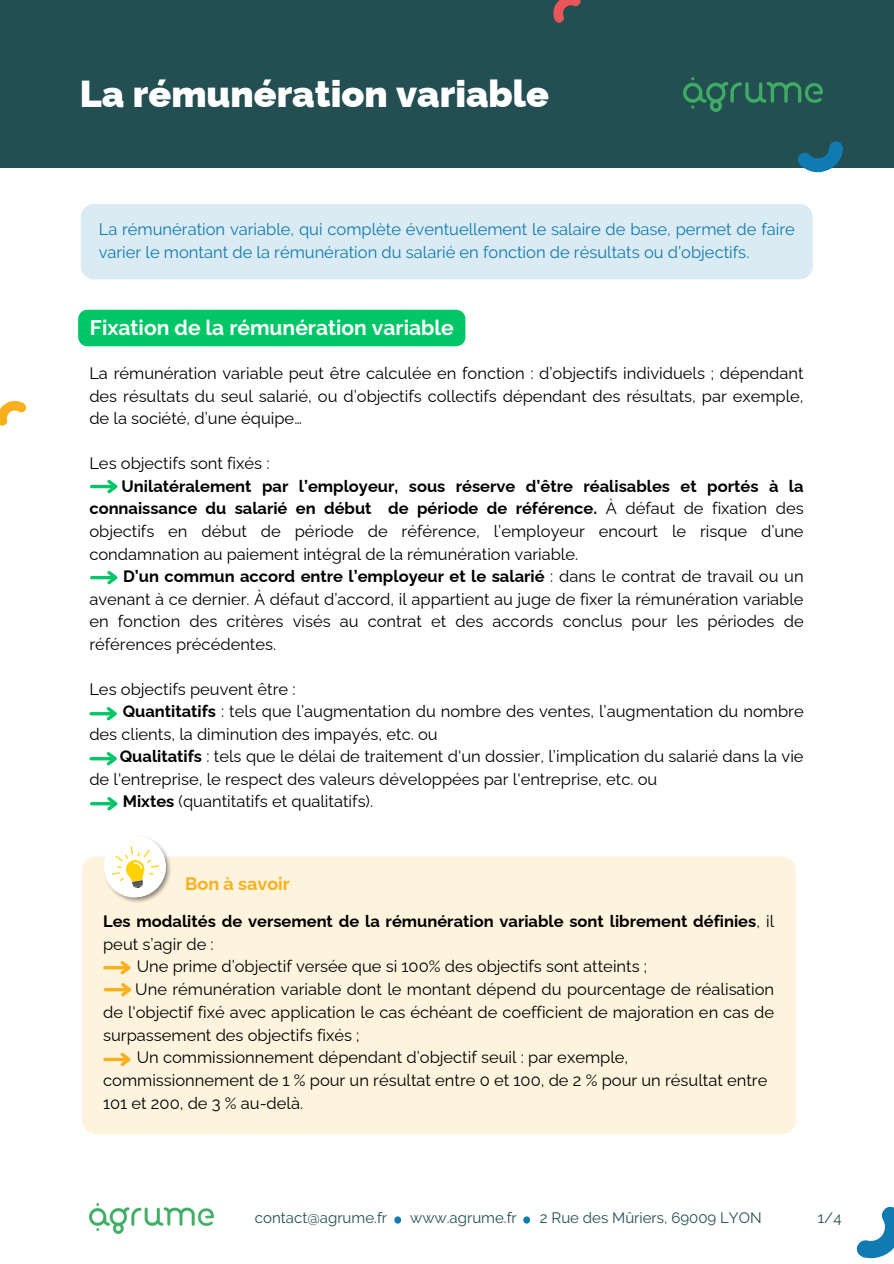
<style>
.page{position:relative;width:894px;height:1264px;background:#fff}
.page>*{position:absolute;margin:0;border:0;box-sizing:border-box;transform-origin:0 0}
.t1{font:900 37.5px "Raleway";color:#fff}
.t2{font:700 21px "Raleway";color:#fff}
.t3{font:700 18px "Raleway";color:#f9b01d}
.t4{font:16.5px/22.5px "Raleway";color:#000;text-align:justify}
.t5{font:700 16.5px "Raleway";color:#000}
.t6{font:16.5px/22.5px "Raleway";color:#107bb2}
.t7{font:15px "Raleway";color:#234f52}
.s1{font-weight:400}
.s2{font-weight:700}
</style>
<div class="page">
<img style="left:89px;top:1203px;width:124px;height:30px">
<svg style="left:0;top:401px;width:27px;height:25px"></svg>
<div style="left:394px;top:1216px;width:7px;height:7px;background:#107bb2;border-radius:50%"></div>
<div style="left:523px;top:1216px;width:7px;height:7px;background:#107bb2;border-radius:50%"></div>
<svg style="left:856px;top:1206px;width:37px;height:53px"></svg>
<div style="left:0;top:0;width:893px;height:167px;background:#234f52"></div>
<svg style="left:553px;top:0;width:28px;height:23px"></svg>
<img style="left:683px;top:78px;width:138px;height:33px">
<svg style="left:796px;top:141px;width:46px;height:32px"></svg>
<div style="left:82px;top:856px;width:713px;height:277px;background:#fef3dd;border-radius:13px"></div>
<img style="left:98px;top:856px;width:80px;height:47px">
<svg style="left:101px;top:837px;width:67px;height:62px"></svg>
<div style="left:78px;top:310px;width:387px;height:36px;background:#00c667;border-radius:9px"></div>
<div style="left:81px;top:204px;width:731px;height:75px;background:#dbebf3;border-radius:14px"></div>
<hr style="left:92px;top:485px;width:23px;height:3px;background:#00c667">
<svg style="left:104px;top:479px;width:14px;height:15px"></svg>
<hr style="left:92px;top:576px;width:23px;height:3px;background:#00c667">
<svg style="left:104px;top:571px;width:14px;height:14px"></svg>
<hr style="left:91px;top:712px;width:23px;height:3px;background:#00c667">
<svg style="left:104px;top:707px;width:13px;height:14px"></svg>
<hr style="left:91px;top:757px;width:23px;height:3px;background:#00c667">
<svg style="left:104px;top:752px;width:13px;height:14px"></svg>
<hr style="left:92px;top:802px;width:23px;height:3px;background:#00c667">
<svg style="left:104px;top:797px;width:14px;height:14px"></svg>
<hr style="left:105px;top:988px;width:24px;height:3px;background:#f9b01d">
<svg style="left:105px;top:1057px;width:12px;height:4px"></svg>
<svg style="left:117px;top:1052px;width:14px;height:15px"></svg>
<hr style="left:105px;top:966px;width:23px;height:3px;background:#f9b01d">
<svg style="left:117px;top:961px;width:15px;height:36px"></svg>
<p class="t1" style="left:80px;top:71px;width:470px">La rémunération variable</p>
<p class="t6" style="left:99px;top:218px;width:697px">La rémunération variable, qui complète éventuellement le salaire de base, permet de faire varier le montant de la rémunération du salarié en fonction de résultats ou d’objectifs.</p>
<p class="t2" style="left:90px;top:315px;width:365px">Fixation de la rémunération variable</p>
<h2 class="t4" style="left:89px;top:362px;width:715px">La rémunération variable peut être calculée en fonction : d’objectifs individuels ; dépendant des résultats du seul salarié, ou d’objectifs collectifs dépendant des résultats, par exemple, de la société, d’une équipe…</h2>
<h4 class="t4" style="left:89px;top:452px;width:182px">Les objectifs sont fixés :</h4>
<h4 class="t5" style="left:121px;top:476px;width:683px">Unilatéralement par l’employeur, sous réserve d’être réalisables et portés à la</h4>
<h4 class="t5" style="left:89px;top:499px;width:715px">connaissance du salarié en début de période de référence. <span class="s1">À défaut de fixation des</span></h4>
<h4 class="t4" style="left:89px;top:520px;width:715px">objectifs en début de période de référence, l’employeur encourt le risque d’une</h4>
<h4 class="t4" style="left:89px;top:542px;width:490px">condamnation au paiement intégral de la rémunération variable.</h4>
<h4 class="t5" style="left:123px;top:566px;width:681px">D’un commun accord entre l’employeur et le salarié <span class="s1">: dans le contrat de travail ou un</span></h4>
<h4 class="t4" style="left:89px;top:587px;width:715px">avenant à ce dernier. À défaut d’accord, il appartient au juge de fixer la rémunération variable</h4>
<h4 class="t4" style="left:89px;top:610px;width:715px">en fonction des critères visés au contrat et des accords conclus pour les périodes de</h4>
<h4 class="t4" style="left:89px;top:632px;width:188px">références précédentes.</h4>
<h4 class="t4" style="left:89px;top:677px;width:208px">Les objectifs peuvent être :</h4>
<h4 class="t4" style="left:123px;top:700px;width:682px"><span class="s2">Quantitatifs</span> : tels que l’augmentation du nombre des ventes, l’augmentation du nombre</h4>
<h4 class="t4" style="left:89px;top:722px;width:350px">des clients, la diminution des impayés, etc. ou</h4>
<h4 class="t4" style="left:120px;top:745px;width:685px"><span class="s2">Qualitatifs</span> : tels que le délai de traitement d'un dossier, l’implication du salarié dans la vie</h4>
<h4 class="t4" style="left:89px;top:767px;width:569px">de l'entreprise, le respect des valeurs développées par l'entreprise, etc. ou</h4>
<h4 class="t4" style="left:123px;top:790px;width:252px"><span class="s2">Mixtes</span> (quantitatifs et qualitatifs).</h4>
<p class="t3" style="left:185px;top:873px;width:106px">Bon à savoir</p>
<h4 class="t5" style="left:103px;top:911px;width:672px">Les modalités de versement de la rémunération variable sont librement définies<span class="s1">, il</span></h4>
<h4 class="t4" style="left:103px;top:932px;width:112px">peut s’agir de :</h4>
<h4 class="t4" style="left:137px;top:955px;width:512px">Une prime d’objectif versée que si 100% des objectifs sont atteints ;</h4>
<h4 class="t4" style="left:135px;top:977px;width:640px">Une rémunération variable dont le montant dépend du pourcentage de réalisation</h4>
<h4 class="t4" style="left:103px;top:1000px;width:672px">de l'objectif fixé avec application le cas échéant de coefficient de majoration en cas de</h4>
<h4 class="t4" style="left:103px;top:1023px;width:258px">surpassement des objectifs fixés ;</h4>
<h4 class="t4" style="left:137px;top:1046px;width:493px">Un commissionnement dépendant d’objectif seuil : par exemple,</h4>
<h4 class="t4" style="left:103px;top:1068px;width:665px">commissionnement de 1 % pour un résultat entre 0 et 100, de 2 % pour un résultat entre</h4>
<h4 class="t4" style="left:103px;top:1091px;width:201px">101 et 200, de 3 % au‐delà.</h4>
<p class="t7" style="left:255px;top:1208px;width:134px">contact@agrume.fr</p>
<p class="t7" style="left:410px;top:1208px;width:108px">www.agrume.fr</p>
<p class="t7" style="left:539px;top:1208px;width:223px">2 Rue des Mûriers, 69009 LYON</p>
<h4 class="t7" style="left:817px;top:1208px;width:25px">1/4</h4>
</div>
